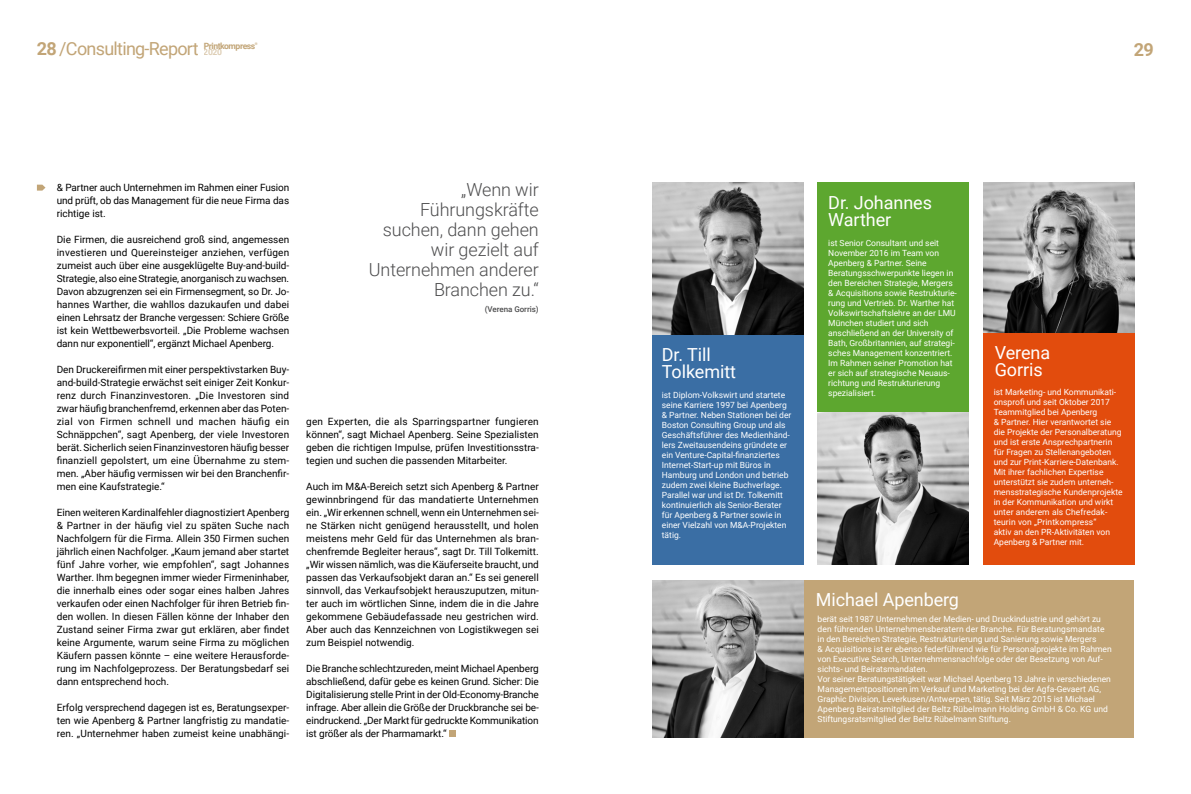
<style>
.page{position:relative;width:1191px;height:794px;background:#fff}
.page>*{position:absolute;margin:0;border:0;box-sizing:border-box;transform-origin:0 0}
.t1{font:300 18px/20px "Roboto";letter-spacing:-.005em;color:#4d4d4e;text-align:right}
.t2{font:18px/17px "Roboto";letter-spacing:-.005em;color:#fff}
.t3{font:18px "Roboto";letter-spacing:-.04em;color:#c2a577}
.t4{font:700 18px "Roboto";color:#c2a577}
.t5{font:10px/13px "Roboto";color:#000;text-align:justify}
.t6{font:700 8.6px "Roboto";letter-spacing:-.05em;color:#c2a577}
.t7{font:8.5px/10px "Roboto";color:#fff}
.t8{font:500 8px "Roboto";letter-spacing:-.005em;color:#4d4d4e}
.t9{font:700 3.6px "Roboto";color:#c2a577}
.s1{font-weight:700}
</style>
<div class="page">
<div style="left:652px;top:302px;width:151px;height:263px;background:#3a6ea4"></div>
<div style="left:817px;top:182px;width:152px;height:230px;background:#5da72f"></div>
<div style="left:983px;top:244px;width:151px;height:321px;background:#e24c0d"></div>
<div style="left:803px;top:580px;width:331px;height:157px;background:#c2a577"></div>
<img style="left:817px;top:412px;width:152px;height:153px">
<img style="left:652px;top:580px;width:151px;height:157px">
<img style="left:983px;top:182px;width:151px;height:150px">
<div style="left:449px;top:730px;width:6px;height:7px;background:#c2a577"></div>
<img style="left:652px;top:182px;width:151px;height:153px">
<svg style="left:37px;top:185px;width:8px;height:6px"></svg>
<h1 class="t3" style="left:37px;top:36px;width:163px"><span class="s1">28</span> /Consulting-Report</h1>
<h1 class="t4" style="left:1133px;top:36px;width:22px">29</h1>
<p class="t6" style="left:204px;top:39px;width:53px">Printkompress</p>
<p class="t9" style="left:255px;top:41px;width:4px">®</p>
<p class="t6" style="left:204px;top:46px;width:20px">2020</p>
<p class="t5" style="left:57px;top:180px;width:234px">&amp; Partner auch Unternehmen im Rahmen einer Fusion und prüft, ob das Management für die neue Firma das richtige ist.</p>
<p class="t5" style="left:57px;top:232px;width:234px">Die Firmen, die ausreichend groß sind, angemessen investieren und Quereinsteiger anziehen, verfügen zumeist auch über eine ausgeklügelte Buy-and-build-Strategie, also eine Strategie, anorganisch zu wachsen.<br>Davon abzugrenzen sei ein Firmensegment, so Dr. Jo&shy;hannes Warther, die wahllos dazukaufen und dabei einen Lehrsatz der Branche vergessen: Schiere Größe ist kein Wettbewerbsvorteil. „Die Probleme wachsen dann nur exponentiell“, ergänzt Michael Apenberg.</p>
<p class="t5" style="left:57px;top:362px;width:234px">Den Druckereifirmen mit einer perspektivstarken Buy&shy;and-build-Strategie erwächst seit einiger Zeit Konkur&shy;renz durch Finanzinvestoren. „Die Investoren sind zwar häufig branchenfremd, erkennen aber das Poten&shy;zial von Firmen schnell und machen häufig ein Schnäppchen“, sagt Apenberg, der viele Investoren berät. Sicherlich seien Finanzinvestoren häufig besser finanziell gepolstert, um eine Übernahme zu stem&shy;men. „Aber häufig vermissen wir bei den Branchenfir&shy;men eine Kaufstrategie.“</p>
<p class="t5" style="left:57px;top:505px;width:234px">Einen weiteren Kardinalfehler diagnostiziert Apenberg &amp; Partner in der häufig viel zu späten Suche nach Nachfolgern für die Firma. Allein 350 Firmen suchen jährlich einen Nachfolger. „Kaum jemand aber startet fünf Jahre vorher, wie empfohlen“, sagt Johannes Warther. Ihm begegnen immer wieder Firmeninhaber, die innerhalb eines oder sogar eines halben Jahres verkaufen oder einen Nachfolger für ihren Betrieb fin&shy;den wollen. In diesen Fällen könne der Inhaber den Zustand seiner Firma zwar gut erklären, aber findet keine Argumente, warum seine Firma zu möglichen Käufern passen könnte – eine weitere Herausforde&shy;rung im Nachfolgeprozess. Der Beratungsbedarf sei dann entsprechend hoch.</p>
<p class="t5" style="left:57px;top:700px;width:234px">Erfolg versprechend dagegen ist es, Beratungsexper&shy;ten wie Apenberg &amp; Partner langfristig zu mandatie&shy;ren. „Unternehmer haben zumeist keine unabhängi-</p>
<h1 class="t1" style="left:369px;top:179px;width:171px">„Wenn wir<br>Führungskräfte suchen, dann gehen wir gezielt auf<br>Unternehmen anderer<br>Branchen zu.“</h1>
<p class="t8" style="left:485px;top:303px;width:56px">(Verena Gorris)</p>
<p class="t5" style="left:306px;top:414px;width:234px">gen Experten, die als Sparringspartner fungieren können“, sagt Michael Apenberg. Seine Spezialisten geben die richtigen Impulse, prüfen Investitionsstra&shy;tegien und suchen die passenden Mitarbeiter.</p>
<p class="t5" style="left:306px;top:479px;width:234px">Auch im M&amp;A-Bereich setzt sich Apenberg &amp; Partner gewinnbringend für das mandatierte Unternehmen ein. „Wir erkennen schnell, wenn ein Unternehmen sei&shy;ne Stärken nicht genügend herausstellt, und holen meistens mehr Geld für das Unternehmen als bran&shy;chenfremde Begleiter heraus“, sagt Dr. Till Tolkemitt. „Wir wissen nämlich, was die Käuferseite braucht, und passen das Verkaufsobjekt daran an.“ Es sei generell sinnvoll, das Verkaufsobjekt herauszuputzen, mitun&shy;ter auch im wörtlichen Sinne, indem die in die Jahre gekommene Gebäudefassade neu gestrichen wird.<br>Aber auch das Kennzeichnen von Logistikwegen sei zum Beispiel notwendig.</p>
<p class="t5" style="left:306px;top:661px;width:234px">Die Branche schlechtzureden, meint Michael Apenberg abschließend, dafür gebe es keinen Grund. Sicher: Die Digitalisierung stelle Print in der Old-Economy-Branche infrage. Aber allein die Größe der Druckbranche sei be&shy;eindruckend. „Der Markt für gedruckte Kommunikation ist größer als der Pharmamarkt.“</p>
<h1 class="t2" style="left:662px;top:346px;width:76px">Dr. Till<br>Tolkemitt</h1>
<p class="t7" style="left:662px;top:389px;width:131px">ist Diplom-Volkswirt und startete seine Karriere 1997 bei Apenberg &amp; Partner. Neben Stationen bei der<br>Boston Consulting Group und als<br>Geschäftsführer des Medienhänd&shy;lers Zweitausendeins gründete er ein Venture-Capital-finanziertes<br>Internet-Start-up mit Büros in<br>Hamburg und London und betrieb zudem zwei kleine Buchverlage.<br>Parallel war und ist Dr. Tolkemitt kontinuierlich als Senior-Berater für Apenberg &amp; Partner sowie in einer Vielzahl von M&amp;A-Projekten tätig.</p>
<h1 class="t2" style="left:828px;top:193px;width:105px">Dr. Johannes<br>Warther</h1>
<p class="t7" style="left:828px;top:237px;width:130px">ist Senior Consultant und seit<br>November 2016 im Team von<br>Apenberg &amp; Partner. Seine<br>Beratungsschwerpunkte liegen in den Bereichen Strategie, Mergers &amp; Acquisitions sowie Restrukturie&shy;rung und Vertrieb. Dr. Warther hat<br>Volkswirtschaftslehre an der LMU<br>München studiert und sich anschließend an der University of<br>Bath, Großbritannien, auf strategi&shy;sches Management konzentriert.<br>Im Rahmen seiner Promotion hat er sich auf strategische Neuaus&shy;richtung und Restrukturierung spezialisiert.</p>
<h1 class="t2" style="left:816px;top:590px;width:145px">Michael Apenberg</h1>
<h1 class="t2" style="left:994px;top:343px;width:57px">Verena<br>Gorris</h1>
<p class="t7" style="left:993px;top:386px;width:130px">ist Marketing- und Kommunikati&shy;onsprofi und seit Oktober 2017<br>Teammitglied bei Apenberg<br>&amp; Partner. Hier verantwortet sie die Projekte der Personalberatung und ist erste Ansprechpartnerin für Fragen zu Stellenangeboten und zur Print-Karriere-Datenbank.<br>Mit ihrer fachlichen Expertise unterstützt sie zudem unterneh&shy;mensstrategische Kundenprojekte in der Kommunikation und wirkt unter anderem als Chefredak&shy;teurin von „Printkompress“<br>aktiv an den PR-Aktivitäten von<br>Apenberg &amp; Partner mit.</p>
<p class="t7" style="left:817px;top:613px;width:296px">berät seit 1987 Unternehmen der Medien- und Druckindustrie und gehört zu den führenden Unternehmensberatern der Branche. Für Beratungsmandate in den Bereichen Strategie, Restrukturierung und Sanierung sowie Mergers<br>&amp; Acquisitions ist er ebenso federführend wie für Personalprojekte im Rahmen von Executive Search, Unternehmensnachfolge oder der Besetzung von Auf&shy;sichts- und Beiratsmandaten.<br>Vor seiner Beratungstätigkeit war Michael Apenberg 13 Jahre in verschiedenen Managementpositionen im Verkauf und Marketing bei der Agfa-Gevaert AG, Graphic Division, Leverkusen/Antwerpen, tätig. Seit März 2015 ist Michael Apenberg Beiratsmitglied der Beltz Rübelmann Holding GmbH &amp; Co. KG und Stiftungsratsmitglied der Beltz Rübelmann Stiftung.</p>
</div>
